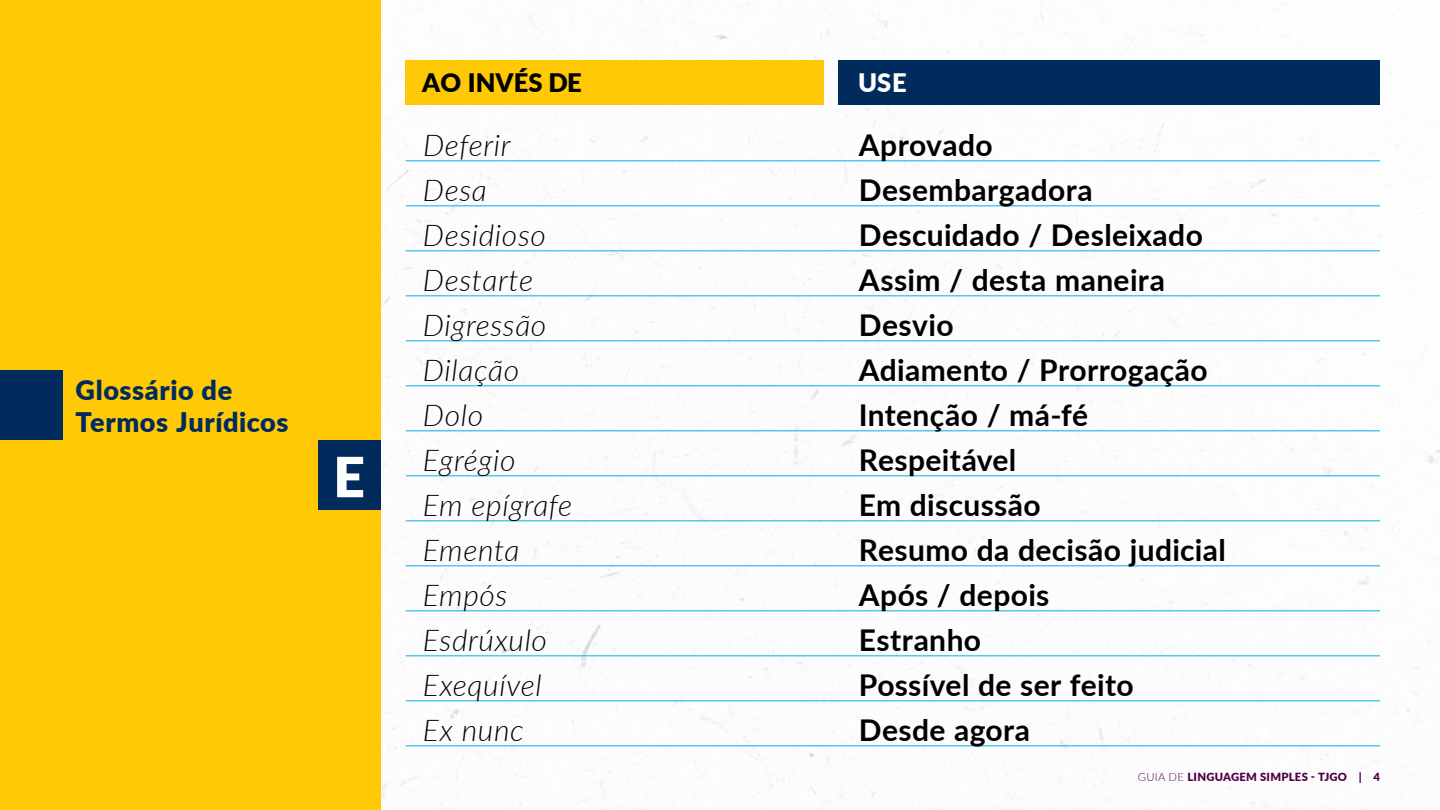
<style>
.page{position:relative;width:1440px;height:810px;background:#fff}
.page>*{position:absolute;margin:0;border:0;box-sizing:border-box;transform-origin:0 0}
.t1{font:900 55.5px "Lato";color:#fff}
.t2{font:700 30px "Lato";letter-spacing:.015em;color:#000}
.t3{font:italic 300 30px "Lato";letter-spacing:.02em;color:#000}
.t4{font:900 27px/31.5px "Lato";letter-spacing:.02em;color:#002b5c}
.t5{font:900 25.5px "Lato";color:#000}
.t6{font:900 25.5px "Lato";color:#fff}
.t7{font:900 11.25px "Lato";letter-spacing:.02em;color:#520049}
.s1{font-weight:300}
</style>
<div class="page">
<img style="left:380px;top:0;width:1060px;height:810px">
<div style="left:0;top:0;width:380px;height:810px;background:#ffc905"></div>
<div style="left:0;top:370px;width:62px;height:70px;background:#002b5c"></div>
<div style="left:406px;top:60px;width:418px;height:44px;background:#ffc905"></div>
<div style="left:838px;top:60px;width:542px;height:44px;background:#002b5c"></div>
<hr style="left:406px;top:161px;width:974px;height:1px;background:#00aeef">
<hr style="left:406px;top:206px;width:974px;height:1px;background:#00aeef">
<hr style="left:406px;top:251px;width:974px;height:1px;background:#00aeef">
<hr style="left:406px;top:296px;width:974px;height:1px;background:#00aeef">
<hr style="left:406px;top:341px;width:974px;height:1px;background:#00aeef">
<hr style="left:406px;top:386px;width:974px;height:1px;background:#00aeef">
<hr style="left:406px;top:431px;width:974px;height:1px;background:#00aeef">
<hr style="left:406px;top:476px;width:974px;height:1px;background:#00aeef">
<hr style="left:406px;top:521px;width:974px;height:1px;background:#00aeef">
<hr style="left:406px;top:566px;width:974px;height:1px;background:#00aeef">
<hr style="left:406px;top:611px;width:974px;height:1px;background:#00aeef">
<hr style="left:406px;top:656px;width:974px;height:1px;background:#00aeef">
<hr style="left:406px;top:701px;width:974px;height:1px;background:#00aeef">
<hr style="left:406px;top:746px;width:974px;height:1px;background:#00aeef">
<div style="left:318px;top:440px;width:62px;height:69px;background:#002b5c"></div>
<p class="t4" style="left:75px;top:373px;width:215px">Glossário de<br>Termos Jurídicos</p>
<h1 class="t1" style="left:333px;top:435px;width:33px">E</h1>
<p class="t5" style="left:422px;top:64px;width:161px">AO INVÉS DE</p>
<p class="t6" style="left:858px;top:64px;width:50px">USE</p>
<p class="t3" style="left:423px;top:124px;width:89px">Deferir</p>
<p class="t2" style="left:859px;top:123px;width:135px">Aprovado</p>
<p class="t3" style="left:423px;top:169px;width:65px">Desa</p>
<p class="t2" style="left:859px;top:168px;width:236px">Desembargadora</p>
<p class="t3" style="left:423px;top:214px;width:124px">Desidioso</p>
<p class="t2" style="left:859px;top:213px;width:346px">Descuidado / Desleixado</p>
<p class="t3" style="left:423px;top:259px;width:112px">Destarte</p>
<p class="t2" style="left:859px;top:258px;width:308px">Assim / desta maneira</p>
<p class="t3" style="left:423px;top:304px;width:125px">Digressão</p>
<p class="t2" style="left:859px;top:303px;width:96px">Desvio</p>
<p class="t3" style="left:423px;top:349px;width:98px">Dilação</p>
<p class="t2" style="left:859px;top:348px;width:351px">Adiamento / Prorrogação</p>
<p class="t3" style="left:423px;top:394px;width:62px">Dolo</p>
<p class="t2" style="left:859px;top:393px;width:231px">Intenção / má-fé</p>
<p class="t3" style="left:423px;top:439px;width:94px">Egrégio</p>
<p class="t2" style="left:859px;top:438px;width:159px">Respeitável</p>
<p class="t3" style="left:423px;top:484px;width:151px">Em epígrafe</p>
<p class="t2" style="left:859px;top:483px;width:184px">Em discussão</p>
<p class="t3" style="left:423px;top:529px;width:98px">Ementa</p>
<p class="t2" style="left:859px;top:528px;width:369px">Resumo da decisão judicial</p>
<p class="t3" style="left:423px;top:574px;width:86px">Empós</p>
<p class="t2" style="left:859px;top:573px;width:192px">Após / depois</p>
<p class="t3" style="left:423px;top:619px;width:125px">Esdrúxulo</p>
<p class="t2" style="left:859px;top:618px;width:124px">Estranho</p>
<p class="t3" style="left:423px;top:664px;width:120px">Exequível</p>
<p class="t2" style="left:859px;top:663px;width:276px">Possível de ser feito</p>
<p class="t3" style="left:423px;top:709px;width:102px">Ex nunc</p>
<p class="t2" style="left:859px;top:708px;width:173px">Desde agora</p>
<p class="t7" style="left:1138px;top:768px;width:243px"><span class="s1">GUIA DE</span> LINGUAGEM SIMPLES - TJGO | 4</p>
</div>
